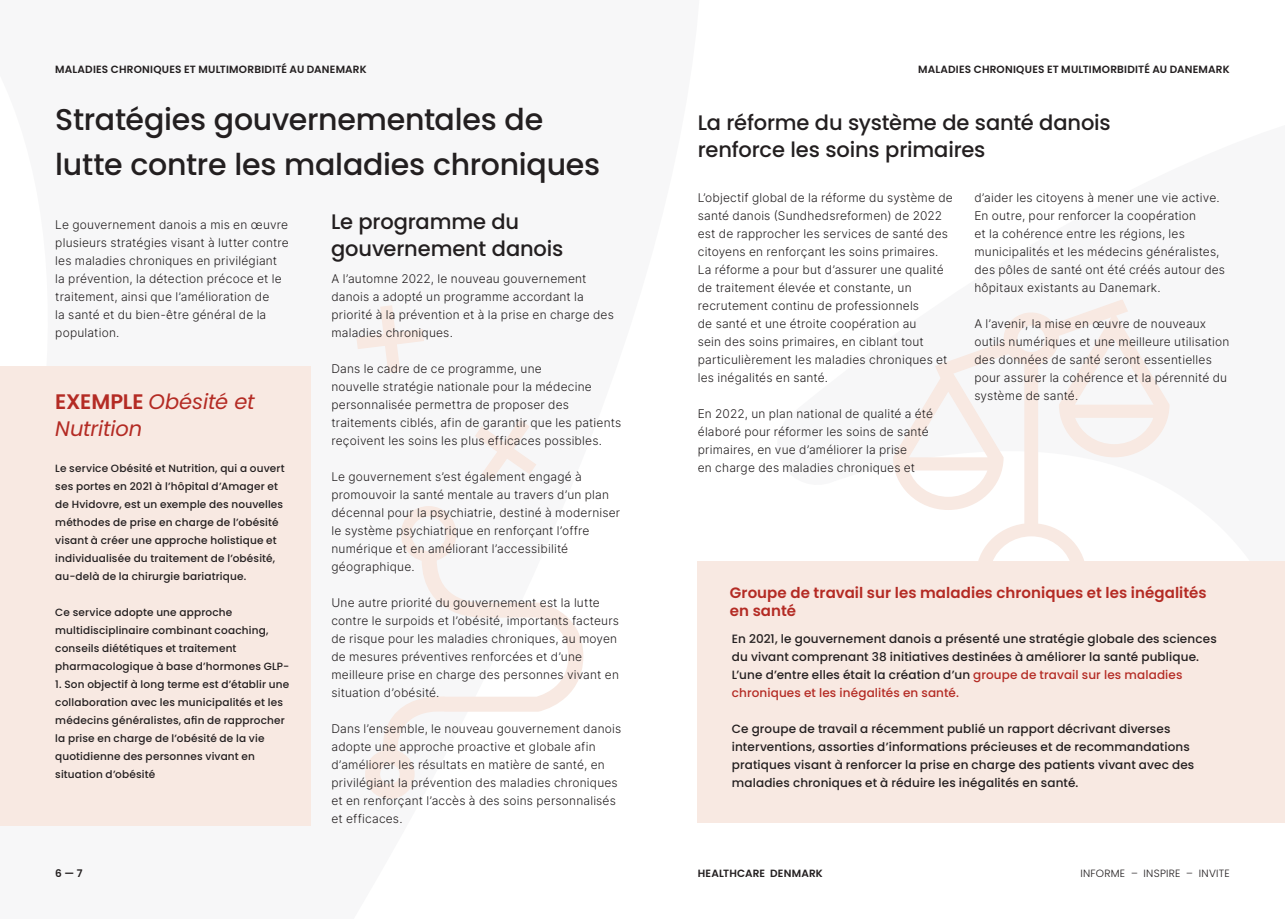
<style>
.page{position:relative;width:1285px;height:919px;background:#fff}
.page>*{position:absolute;margin:0;border:0;box-sizing:border-box;transform-origin:0 0}
.Rubrik_underkapitel{font:500 30px/45px "Poppins";letter-spacing:-.01em;color:#231f20}
.Rubrik_14{font:500 21px/27px "Poppins";letter-spacing:-.01em;color:#231f20}
.Rubrik_14-2{font:italic 21px/27px "Poppins";letter-spacing:-.01em;color:#b42b24}
.Fact_Rubrik_16{font:600 15px/18px "Poppins";letter-spacing:.005em;color:#b42b24}
.Brød{font:300 12px/18px "Inter";letter-spacing:.015em;color:#231f20}
.Brød-2{font:500 12px/18px "Poppins";letter-spacing:.01em;color:#231f20}
.Brød-3{font:500 10.5px/18px "Poppins";letter-spacing:.015em;color:#231f20}
.Paginering__footer{font:600 10.5px "Poppins";letter-spacing:.015em;color:#231f20}
.t1{font:300 10.5px "Poppins";letter-spacing:.025em;color:#231f20}
.s1{font-weight:600;font-style:normal}
.s2{color:#b42b24}
</style>
<div class="page">
<svg style="left:893px;top:299px;width:276px;height:262px"></svg>
<svg style="left:475px;top:419px;width:61px;height:62px"></svg>
<svg style="left:356px;top:305px;width:68px;height:68px"></svg>
<svg style="left:381px;top:543px;width:202px;height:223px"></svg>
<div style="left:365px;top:749px;width:49px;height:50px;border:15px solid #f8e9e2;border-radius:50%"></div>
<div style="left:401px;top:506px;width:55px;height:55px;border:10px solid #f8e9e2;border-radius:50%"></div>
<div style="left:697px;top:561px;width:587px;height:262px;background:#f8e9e2"></div>
<div style="left:0;top:365px;width:310px;height:460px;background:#f8e9e2"></div>
<p class="Paginering__footer" style="left:55px;top:63px;width:313px">MALADIES CHRONIQUES ET MULTIMORBIDITÉ AU DANEMARK</p>
<p class="Paginering__footer" style="left:918px;top:63px;width:313px">MALADIES CHRONIQUES ET MULTIMORBIDITÉ AU DANEMARK</p>
<p class="Rubrik_underkapitel" style="left:55px;top:97px;width:546px">Stratégies gouvernementales de lutte contre les maladies chroniques</p>
<p class="Brød" style="left:55px;top:215px;width:235px">Le gouvernement danois a mis en œuvre plusieurs stratégies visant à lutter contre les maladies chroniques en privilégiant la prévention, la détection précoce et le traitement, ainsi que l’amélioration de<br>la santé et du bien-être général de la population.</p>
<p class="Rubrik_14-2" style="left:55px;top:388px;width:201px"><span class="s1">EXEMPLE</span> Obésité et<br>Nutrition</p>
<p class="Brød-3" style="left:55px;top:459px;width:231px">Le service Obésité et Nutrition, qui a ouvert ses portes en 2021 à l’hôpital d’Amager et de Hvidovre, est un exemple des nouvelles méthodes de prise en charge de l’obésité visant à créer une approche holistique et individualisée du traitement de l’obésité, au-delà de la chirurgie bariatrique.</p>
<p class="Brød-3" style="left:55px;top:603px;width:235px">Ce service adopte une approche multidisciplinaire combinant coaching, conseils diététiques et traitement pharmacologique à base d’hormones GLP-</p>
<p class="Brød-3" style="left:55px;top:675px;width:235px">1. Son objectif à long terme est d’établir une collaboration avec les municipalités et les médecins généralistes, afin de rapprocher la prise en charge de l’obésité de la vie quotidienne des personnes vivant en situation d’obésité</p>
<p class="Rubrik_14" style="left:331px;top:208px;width:234px">Le programme du gouvernement danois</p>
<p class="Brød" style="left:331px;top:269px;width:284px">A l’automne 2022, le nouveau gouvernement danois a adopté un programme accordant la priorité à la prévention et à la prise en charge des maladies chroniques.</p>
<p class="Brød" style="left:331px;top:359px;width:291px">Dans le cadre de ce programme, une<br>nouvelle stratégie nationale pour la médecine personnalisée permettra de proposer des traitements ciblés, afin de garantir que les patients reçoivent les soins les plus efficaces possibles.</p>
<p class="Brød" style="left:331px;top:467px;width:290px">Le gouvernement s’est également engagé à promouvoir la santé mentale au travers d’un plan décennal pour la psychiatrie, destiné à moderniser le système psychiatrique en renforçant l’offre numérique et en améliorant l’accessibilité géographique.</p>
<p class="Brød" style="left:331px;top:593px;width:289px">Une autre priorité du gouvernement est la lutte contre le surpoids et l’obésité, importants facteurs de risque pour les maladies chroniques, au moyen de mesures préventives renforcées et d’une meilleure prise en charge des personnes vivant en situation d’obésité.</p>
<p class="Brød" style="left:331px;top:719px;width:291px">Dans l’ensemble, le nouveau gouvernement danois adopte une approche proactive et globale afin d’améliorer les résultats en matière de santé, en privilégiant la prévention des maladies chroniques et en renforçant l’accès à des soins personnalisés et efficaces.</p>
<p class="Rubrik_14" style="left:697px;top:109px;width:414px">La réforme du système de santé danois renforce les soins primaires</p>
<p class="Brød" style="left:697px;top:188px;width:256px">L’objectif global de la réforme du système de santé danois (Sundhedsreformen) de 2022 est de rapprocher les services de santé des citoyens en renforçant les soins primaires.<br>La réforme a pour but d’assurer une qualité de traitement élevée et constante, un recrutement continu de professionnels<br>de santé et une étroite coopération au<br>sein des soins primaires, en ciblant tout particulièrement les maladies chroniques et les inégalités en santé.</p>
<p class="Brød" style="left:697px;top:404px;width:237px">En 2022, un plan national de qualité a été élaboré pour réformer les soins de santé primaires, en vue d’améliorer la prise<br>en charge des maladies chroniques et</p>
<p class="Brød" style="left:974px;top:188px;width:252px">d’aider les citoyens à mener une vie active.<br>En outre, pour renforcer la coopération<br>et la cohérence entre les régions, les municipalités et les médecins généralistes, des pôles de santé ont été créés autour des hôpitaux existants au Danemark.</p>
<p class="Brød" style="left:974px;top:314px;width:256px">A l’avenir, la mise en œuvre de nouveaux outils numériques et une meilleure utilisation des données de santé seront essentielles pour assurer la cohérence et la pérennité du système de santé.</p>
<p class="Fact_Rubrik_16" style="left:729px;top:584px;width:478px">Groupe de travail sur les maladies chroniques et les inégalités en santé</p>
<p class="Brød-2" style="left:731px;top:630px;width:486px">En 2021, le gouvernement danois a présenté une stratégie globale des sciences du vivant comprenant 38 initiatives destinées à améliorer la santé publique.<br>L’une d’entre elles était la création d’un <span class="s2">groupe de travail sur les maladies chroniques et les inégalités en santé.</span></p>
<p class="Brød-2" style="left:731px;top:720px;width:464px">Ce groupe de travail a récemment publié un rapport décrivant diverses interventions, assorties d’informations précieuses et de recommandations pratiques visant à renforcer la prise en charge des patients vivant avec des maladies chroniques et à réduire les inégalités en santé.</p>
<p class="Paginering__footer" style="left:55px;top:867px;width:29px">6 — 7</p>
<p class="Paginering__footer" style="left:697px;top:867px;width:126px">HEALTHCARE DENMARK</p>
<p class="t1" style="left:1080px;top:867px;width:151px">INFORME – INSPIRE – INVITE</p>
</div>
